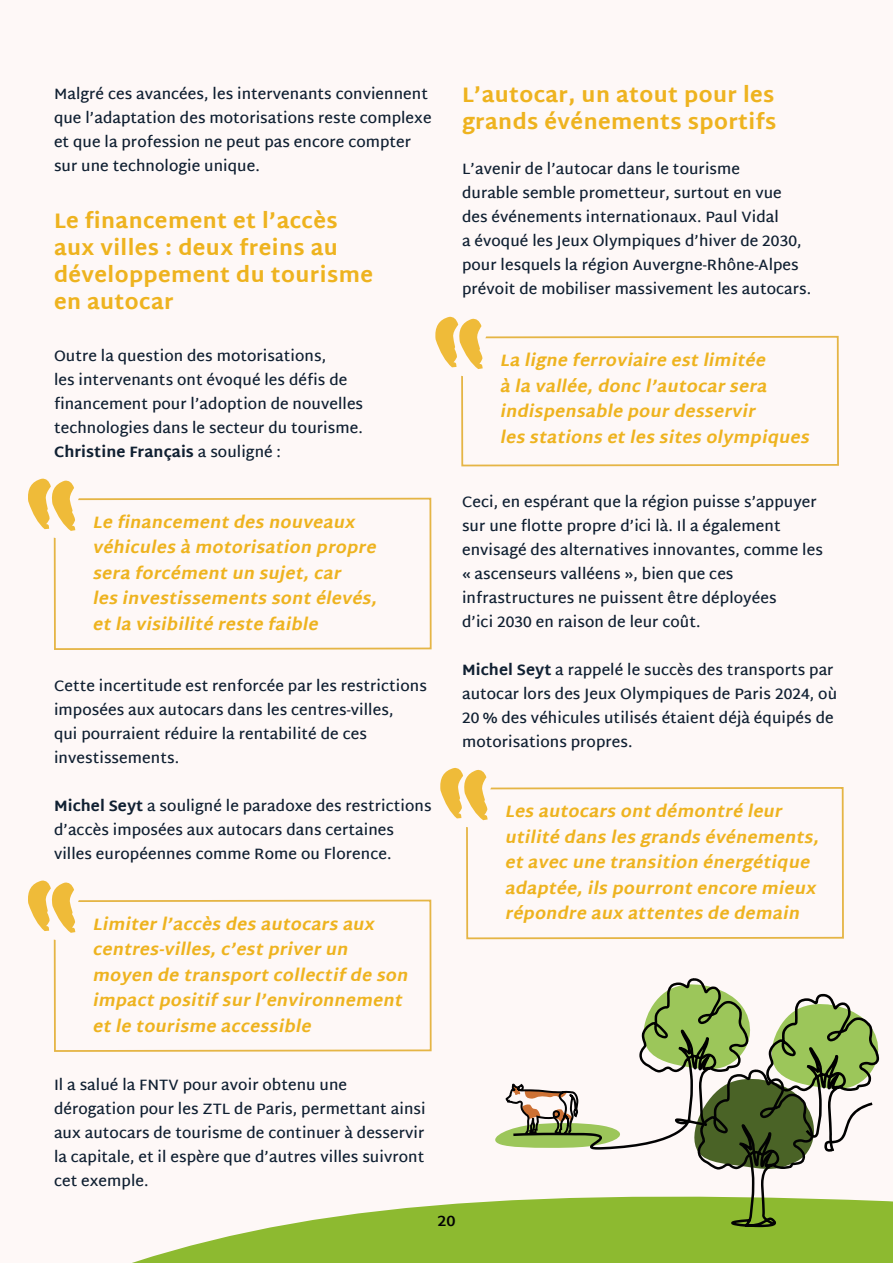
<style>
.page{position:relative;width:893px;height:1263px;background:#fef8f7}
.page>*{position:absolute;margin:0;border:0;box-sizing:border-box;transform-origin:0 0}
.t1{font:800 21px/27px "Martel Sans";letter-spacing:.02em;color:#eeb31f}
.t2{font:italic 800 16.5px/25.5px "Martel Sans";color:#eeb31f}
.t3{font:600 15px/24px "Martel Sans";letter-spacing:.005em;color:#102032}
.t4{font:700 15px "Martel Sans";color:#020203}
.s1{font-weight:800}
</style>
<div class="page">
<svg style="left:53px;top:497px;width:379px;height:153px"></svg>
<svg style="left:461px;top:335px;width:378px;height:132px"></svg>
<svg style="left:53px;top:899px;width:379px;height:153px"></svg>
<svg style="left:466px;top:787px;width:378px;height:153px"></svg>
<svg style="left:28px;top:478px;width:63px;height:61px"></svg>
<svg style="left:435px;top:316px;width:64px;height:62px"></svg>
<svg style="left:28px;top:880px;width:63px;height:61px"></svg>
<svg style="left:440px;top:767px;width:64px;height:62px"></svg>
<svg style="left:132px;top:1201px;width:761px;height:62px;fill:#8dba30"></svg>
<svg style="left:487px;top:978px;width:396px;height:249px"></svg>
<p class="t3" style="left:54px;top:82px;width:379px">Malgré ces avancées, les intervenants conviennent que l’adaptation des motorisations reste complexe et que la profession ne peut pas encore compter sur une technologie unique.</p>
<h1 class="t1" style="left:54px;top:207px;width:320px">Le financement et l’accès aux villes : deux freins au développement du tourisme en autocar</h1>
<p class="t3" style="left:54px;top:344px;width:311px">Outre la question des motorisations,<br>les intervenants ont évoqué les défis de financement pour l’adoption de nouvelles technologies dans le secteur du tourisme.<br><span class="s1">Christine Français</span> a souligné :</p>
<p class="t2" style="left:92px;top:509px;width:291px">Le financementdes nouveaux véhicules à motorisation propre sera forcémentun sujet,car<br>les investissements sontélevés, etla visibilité reste faible</p>
<p class="t3" style="left:54px;top:674px;width:374px">Cette incertitude est renforcée par les restrictions imposées aux autocars dans les centres-villes,<br>qui pourraient réduire la rentabilité de ces investissements.</p>
<p class="t3" style="left:54px;top:794px;width:379px"><span class="s1">Michel Seyt</span> a souligné le paradoxe des restrictions d’accès imposées aux autocars dans certaines villes européennes comme Rome ou Florence.</p>
<p class="t2" style="left:92px;top:911px;width:322px">Limiterl’accès des autocars aux centres-villes,c’estpriverun moyen de transportcollectifde son impactpositifsurl’environnement etle tourisme accessible</p>
<p class="t3" style="left:54px;top:1073px;width:373px">Il a salué la FNTV pour avoir obtenu une dérogation pour les ZTL de Paris, permettant ainsi aux autocars de tourisme de continuer à desservir la capitale, et il espère que d’autres villes suivront cet exemple.</p>
<h1 class="t1" style="left:462px;top:81px;width:316px">L’autocar, un atout pour les grands événements sportifs</h1>
<p class="t3" style="left:462px;top:157px;width:351px">L’avenir de l’autocar dans le tourisme<br>durable semble prometteur, surtout en vue<br>des événements internationaux. Paul Vidal<br>a évoqué les Jeux Olympiques d’hiver de 2030, pour lesquels la région Auvergne-Rhône-Alpes prévoit de mobiliser massivement les autocars.</p>
<p class="t2" style="left:500px;top:348px;width:316px">La ligne ferroviaire estlimitée<br>à la vallée,donc l’autocarsera indispensable pourdesservir<br>les stations etles sites olympiques</p>
<p class="t3" style="left:462px;top:489px;width:362px">Ceci, en espérant que la région puisse s’appuyer sur une flotte propre d’ici là. Il a également envisagé des alternatives innovantes, comme les « ascenseurs valléens », bien que ces infrastructures ne puissent être déployées<br>d’ici 2030 en raison de leur coût.</p>
<p class="t3" style="left:462px;top:657px;width:377px"><span class="s1">Michel Seyt</span> a rappelé le succès des transports par autocar lors des Jeux Olympiques de Paris 2024, où 20 % des véhicules utilisés étaient déjà équipés de motorisations propres.</p>
<p class="t2" style="left:505px;top:799px;width:320px">Les autocars ontdémontré leur utilité dans les grands événements, etavec une transition énergétique adaptée,ils pourrontencore mieux répondre aux attentes de demain</p>
<p class="t4" style="left:437px;top:1212px;width:20px">20</p>
</div>
